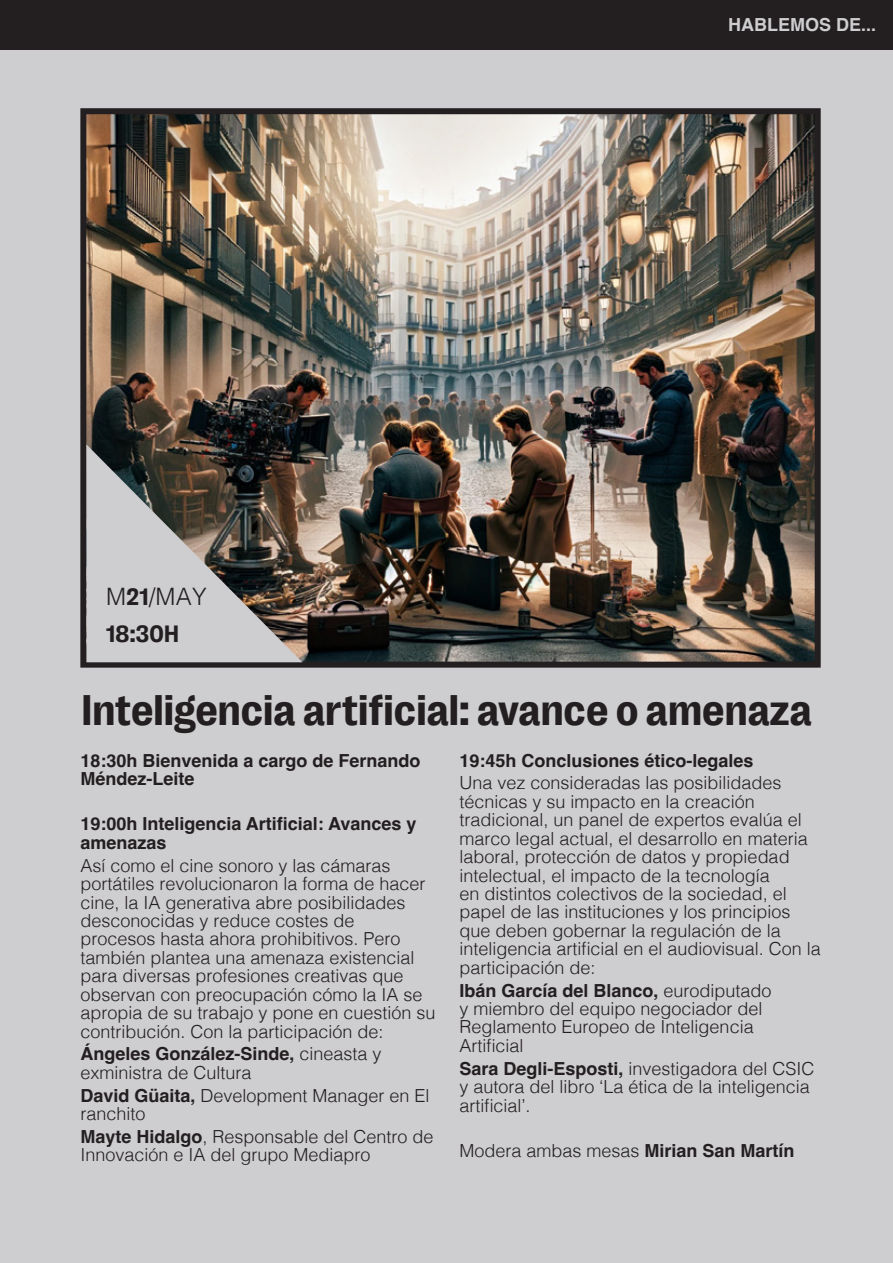
<style>
.page{position:relative;width:893px;height:1263px;background:#cecdcf}
.page>*{position:absolute;margin:0;border:0;box-sizing:border-box;transform-origin:0 0}
.t1{font:700 43.5px "PP Right Grotesk";color:#231f20}
.t2{font:300 24px "Helvetica";color:#231f20}
.t3{font:700 24px "PP Right Grotesk";color:#231f20}
.t4{font:300 18px/18.5px "Helvetica";color:#231f20}
.t5{font:700 18px/18.5px "Helvetica";color:#231f20}
.t6{font:700 18px "Helvetica";color:#cecdcf}
.s1{font-family:"PP Right Grotesk";font-weight:700}
.s2{font-weight:700}
</style>
<div class="page">
<div style="left:0;top:0;width:893px;height:50px;background:#231f20"></div>
<img style="left:87px;top:115px;width:727px;height:546px">
<div style="left:80px;top:108px;width:741px;height:560px;border:6px solid #231f20"></div>
<svg style="left:86px;top:444px;width:216px;height:218px"></svg>
<p class="t2" style="left:106px;top:576px;width:102px">M<span class="s1">21</span>/MAY</p>
<p class="t3" style="left:106px;top:621px;width:74px">18:30H</p>
<p class="t6" style="left:728px;top:14px;width:150px">HABLEMOS DE...</p>
<p class="t1" style="left:81px;top:686px;width:732px">Inteligencia artificial: avance o amenaza</p>
<p class="t5" style="left:80px;top:753px;width:342px">18:30h Bienvenida a cargo de Fernando<br>Méndez-Leite</p>
<p class="t5" style="left:80px;top:817px;width:338px">19:00h Inteligencia Artificial: Avances y amenazas</p>
<p class="t4" style="left:80px;top:855px;width:357px">Así como el cine sonoro y las cámaras portátiles revolucionaron la forma de hacer cine, la IA generativa abre posibilidades desconocidas y reduce costes de<br>procesos hasta ahora prohibitivos. Pero también plantea una amenaza existencial para diversas profesiones creativas que observan con preocupación cómo la IA se apropia de su trabajo y pone en cuestión su contribución. Con la participación de:</p>
<p class="t4" style="left:80px;top:1043px;width:303px"><span class="s2">Ángeles González-Sinde,</span> cineasta y exministra de Cultura</p>
<p class="t4" style="left:80px;top:1085px;width:351px"><span class="s2">David Güaita,</span> Development Manager en El ranchito</p>
<p class="t4" style="left:80px;top:1126px;width:355px"><span class="s2">Mayte Hidalgo</span>, Responsable del Centro de<br>Innovación e IA del grupo Mediapro</p>
<p class="t5" style="left:459px;top:753px;width:296px">19:45h Conclusiones ético-legales</p>
<p class="t4" style="left:459px;top:772px;width:363px">Una vez consideradas las posibilidades técnicas y su impacto en la creación tradicional, un panel de expertos evalúa el marco legal actual, el desarrollo en materia laboral, protección de datos y propiedad intelectual, el impacto de la tecnología<br>en distintos colectivos de la sociedad, el papel de las instituciones y los principios que deben gobernar la regulación de la inteligencia artificial en el audiovisual. Con la participación de:</p>
<p class="t4" style="left:459px;top:980px;width:314px"><span class="s2">Ibán García del Blanco,</span> eurodiputado y miembro del equipo negociador del<br>Reglamento Europeo de Inteligencia<br>Artificial</p>
<p class="t4" style="left:459px;top:1058px;width:357px"><span class="s2">Sara Degli-Esposti,</span> investigadora del CSIC y autora del libro ‘La ética de la inteligencia artificial’.</p>
<p class="t4" style="left:459px;top:1140px;width:337px">Modera ambas mesas <span class="s2">Mirian San Martín</span></p>
</div>
